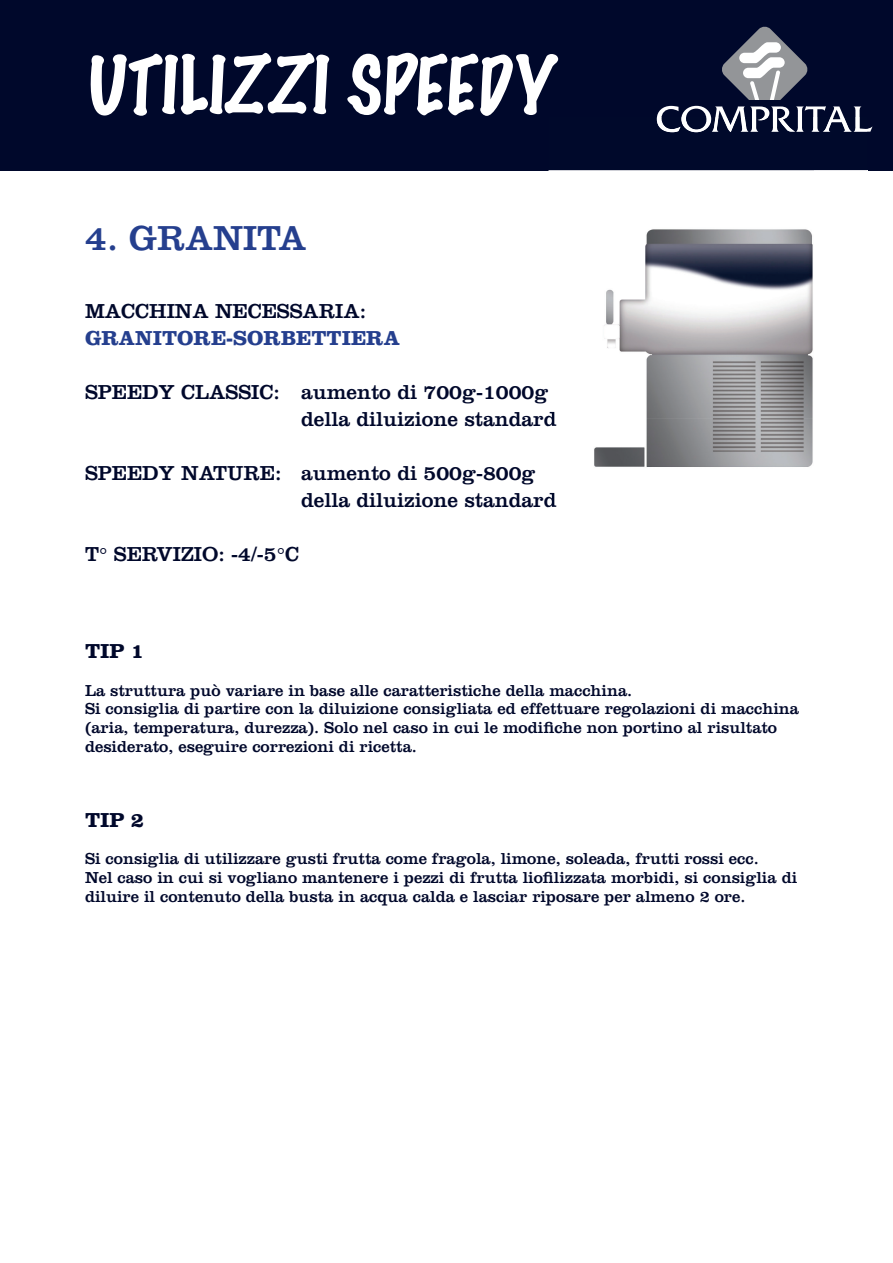
<style>
.page{position:relative;width:893px;height:1263px;background:#fff}
.page>*{position:absolute;margin:0;border:0;box-sizing:border-box;transform-origin:0 0}
.t1{font:100 72px "Marker Felt";color:#fff}
.t2{font:36px "Clarendon";color:#253f8e}
.t3{font:21px/27px "Clarendon";color:#00082b}
.t4{font:700 21px "Clarendon";color:#253f8e}
.t5{font:700 21px "Clarendon";color:#00082b}
.t6{font:16.5px/18.8px "Clarendon";color:#00082b}
</style>
<div class="page">
<div style="left:1px;top:0;width:892px;height:170px;background:#00082b"></div>
<svg style="left:722px;top:26px;width:86px;height:74px"></svg>
<img style="left:549px;top:117px;width:318px;height:391px">
<svg style="left:657px;top:106px;width:215px;height:26px"></svg>
<img style="left:823px;top:117px;width:29px;height:15px">
<img style="left:854px;top:117px;width:13px;height:15px">
<img style="left:549px;top:412px;width:7px;height:14px">
<img style="left:549px;top:493px;width:7px;height:14px">
<h1 class="t1" style="left:86px;top:29px;width:469px">UTILIZZI SPEEDY</h1>
<h2 class="t2" style="left:85px;top:216px;width:223px">4. GRANITA</h2>
<p class="t3" style="left:85px;top:297px;width:283px">MACCHINA NECESSARIA:</p>
<p class="t4" style="left:85px;top:325px;width:316px">GRANITORE-SORBETTIERA</p>
<p class="t3" style="left:301px;top:378px;width:257px;text-indent:-216px">SPEEDY CLASSIC: aumento di 700g-1000g della diluizione standard</p>
<p class="t3" style="left:301px;top:459px;width:257px;text-indent:-216px">SPEEDY NATURE: aumento di 500g-800g della diluizione standard</p>
<p class="t3" style="left:85px;top:540px;width:216px">T° SERVIZIO: -4/-5°C</p>
<p class="t5" style="left:85px;top:638px;width:60px">TIP 1</p>
<p class="t6" style="left:85px;top:680px;width:716px">La struttura può variare in base alle caratteristiche della macchina.<br>Si consiglia di partire con la diluizione consigliata ed effettuare regolazioni di macchina (aria, temperatura, durezza). Solo nel caso in cui le modifiche non portino al risultato desiderato, eseguire correzioni di ricetta.</p>
<p class="t5" style="left:85px;top:807px;width:60px">TIP 2</p>
<p class="t6" style="left:85px;top:849px;width:714px">Si consiglia di utilizzare gusti frutta come fragola, limone, soleada, frutti rossi ecc.<br>Nel caso in cui si vogliano mantenere i pezzi di frutta liofilizzata morbidi, si consiglia di diluire il contenuto della busta in acqua calda e lasciar riposare per almeno 2 ore.</p>
</div>
